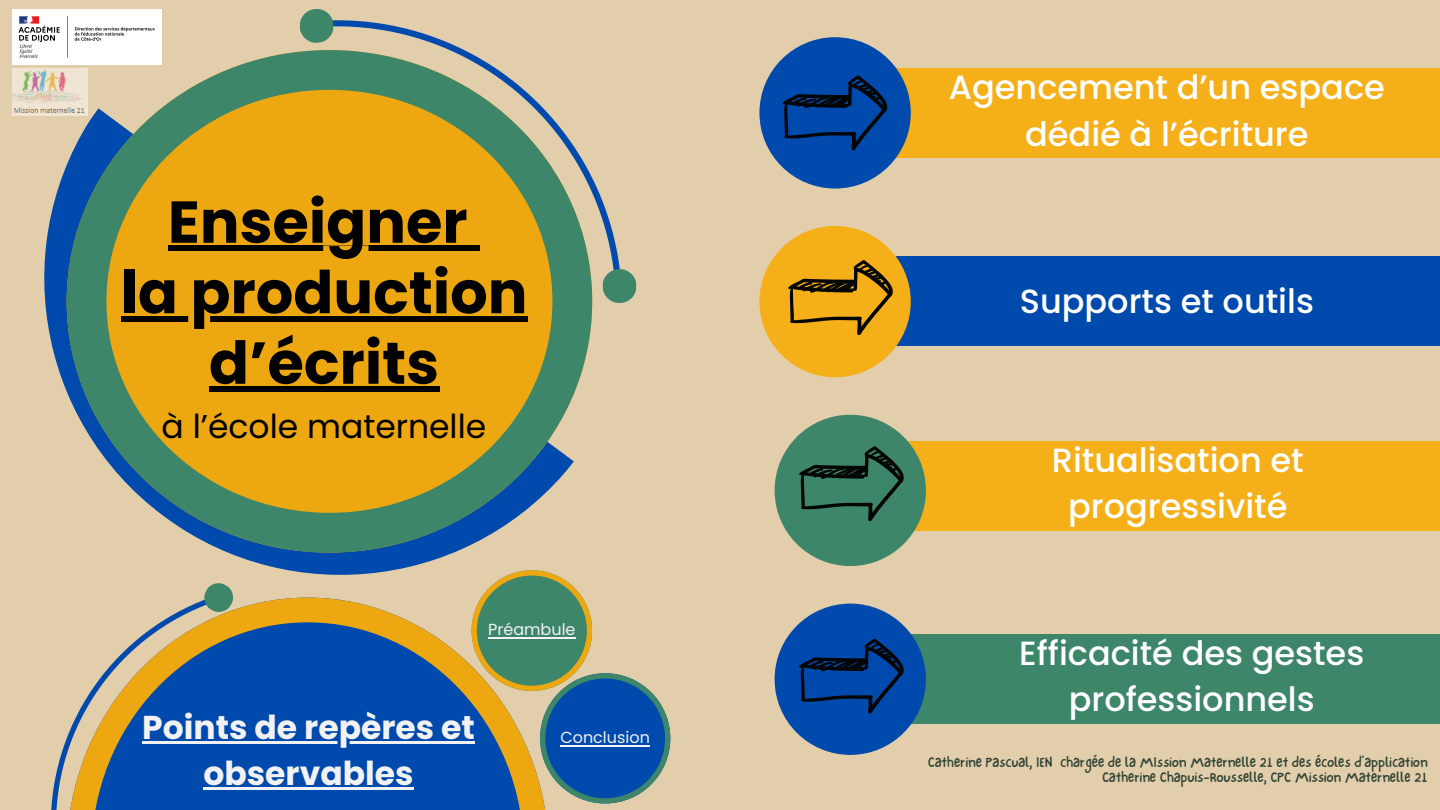
<style>
.page{position:relative;width:1440px;height:810px;background:#e3ceab}
.page>*{position:absolute;margin:0;border:0;box-sizing:border-box;transform-origin:0 0}
.t1{font:700 59px/70.5px "Poppins";color:#000;text-align:center}
.t2{font:500 33.6px/46.5px "Poppins";color:#fff;text-align:center}
.t3{font:700 33px/45.8px "Poppins";color:#f2f2f2;text-align:center}
.t4{font:33px "Poppins";color:#000}
.t5{font:16px "Poppins";color:#f2f2f2}
.t6{font:14.5px "NF One Little Font Regular";color:#2d4235}
</style>
<div class="page">
<svg style="left:12px;top:115px;width:441px;height:483px"></svg>
<svg style="left:334px;top:20px;width:286px;height:249px"></svg>
<svg style="left:300px;top:9px;width:34px;height:34px"></svg>
<svg style="left:602px;top:269px;width:35px;height:34px"></svg>
<svg style="left:67px;top:50px;width:525px;height:503px;background:#b49f46"></svg>
<svg style="left:217px;top:598px;width:328px;height:212px;background:#2f5f97"></svg>
<hr style="left:142px;top:741px;width:333px;height:3px;background:#f2f2f2">
<hr style="left:203px;top:787px;width:211px;height:3px;background:#f2f2f2">
<svg style="left:12px;top:565px;width:205px;height:245px"></svg>
<svg style="left:202px;top:581px;width:33px;height:33px"></svg>
<div style="left:847px;top:634px;width:593px;height:90px;background:#3d866a"></div>
<div style="left:775px;top:604px;width:151px;height:151px;background:#004aad;border-radius:50%"></div>
<svg style="left:799px;top:639px;width:105px;height:75px"></svg>
<div style="left:835px;top:68px;width:605px;height:90px;background:#f5af19"></div>
<div style="left:759px;top:37px;width:152px;height:152px;background:#004aad;border-radius:50%"></div>
<svg style="left:783px;top:75px;width:105px;height:75px"></svg>
<div style="left:836px;top:256px;width:604px;height:90px;background:#004aad"></div>
<div style="left:759px;top:226px;width:152px;height:151px;background:#f5af19;border-radius:50%"></div>
<svg style="left:788px;top:260px;width:105px;height:75px"></svg>
<div style="left:847px;top:441px;width:593px;height:89px;background:#f5af19"></div>
<div style="left:775px;top:415px;width:151px;height:151px;background:#3d866a;border-radius:50%"></div>
<svg style="left:799px;top:446px;width:105px;height:75px"></svg>
<img style="left:12px;top:68px;width:75px;height:47px">
<svg style="left:472px;top:570px;width:198px;height:233px"></svg>
<img style="left:12px;top:9px;width:149px;height:56px">
<svg style="left:168px;top:246px;width:300px;height:5px"></svg>
<div style="left:468px;top:246px;width:12px;height:5px;background:#000"></div>
<div style="left:121px;top:316px;width:406px;height:6px;background:#000"></div>
<div style="left:209px;top:387px;width:230px;height:5px;background:#000"></div>
<hr style="left:488px;top:637px;width:88px;height:1px;background:#f2f2f2">
<hr style="left:560px;top:745px;width:90px;height:1px;background:#f2f2f2">
<h1 class="t1" style="left:168px;top:187px;width:301px">Enseigner</h1>
<h3 class="t1" style="left:121px;top:257px;width:408px">la production d’écrits</h3>
<p class="t4" style="left:162px;top:404px;width:326px">à l’école maternelle</p>
<h2 class="t5" style="left:488px;top:619px;width:89px">Préambule</h2>
<p class="t3" style="left:142px;top:705px;width:334px">Points de repères et observables</p>
<p class="t5" style="left:560px;top:726px;width:91px">Conclusion</p>
<p class="t2" style="left:949px;top:64px;width:438px">Agencement d’un espace dédié à l’écriture</p>
<p class="t2" style="left:1020px;top:278px;width:296px">Supports et outils</p>
<p class="t2" style="left:1052px;top:437px;width:253px">Ritualisation et progressivité</p>
<p class="t2" style="left:1019px;top:630px;width:347px">Efficacité des gestes professionnels</p>
<h2 class="t6" style="left:928px;top:753px;width:501px">Catherine Pascual, IEN chargée de la MIssion Maternelle 21 et des écoles d’application</h2>
<p class="t6" style="left:1102px;top:768px;width:327px">Catherine Chapuis-Rousselle, CPC Mission Maternelle 21</p>
</div>
